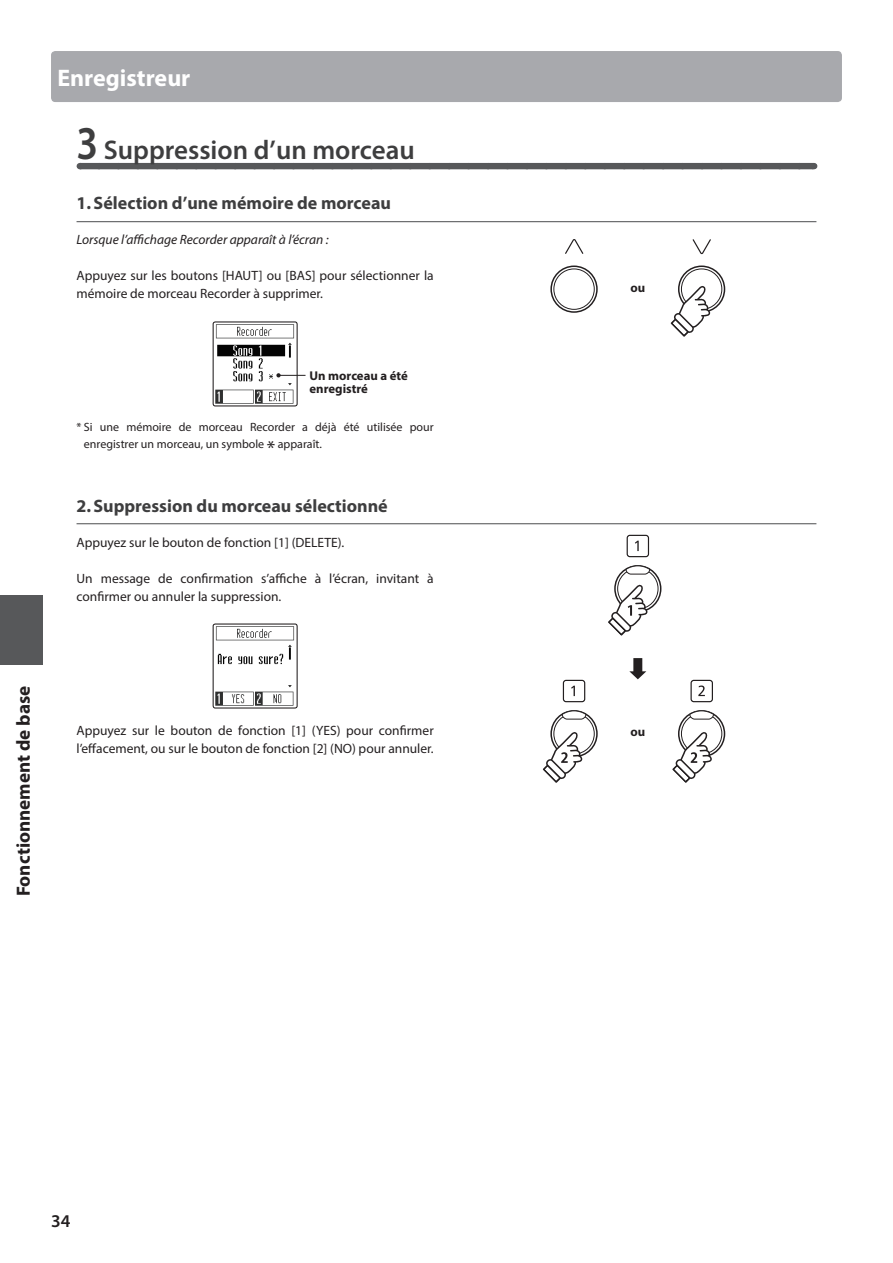
<style>
.page{position:relative;width:893px;height:1263px;background:#fff}
.page>*{position:absolute;margin:0;border:0;box-sizing:border-box;transform-origin:0 0}
.t1{font:600 27px "Myriad Pro";color:#3e3e3f}
.t2{font:700 24px "Myriad Pro";color:#fff}
.t3{font:700 19.2px "Myriad Pro";color:#231f20}
.t4{font:700 18px "Myriad Pro";color:#3e3e3f}
.t5{font:600 18px "Myriad Pro";color:#231f20}
.t6{font:13.5px/18px "Myriad Pro";color:#231f20}
.t7{font:italic 13.5px "Myriad Pro";color:#231f20}
.t8{font:700 12.75px/13.5px "Myriad Pro";color:#231f20}
.t9{font:12px/16.5px "Myriad Pro";color:#231f20}
.s1{font-size:47.25px}
.s2{font-size:20.4px}
</style>
<div class="page">
<div style="left:51px;top:51px;width:791px;height:51px;background:#a8a9ad;border-radius:4px"></div>
<div style="left:0;top:595px;width:43px;height:69px;background:#57585a"></div>
<div style="left:80px;top:163px;width:733px;height:6px;background:#57585a"></div>
<hr style="left:77px;top:221px;width:739px;height:1px;background:#57585a">
<hr style="left:77px;top:523px;width:739px;height:1px;background:#57585a">
<img style="left:215px;top:324px;width:80px;height:80px">
<div style="left:213px;top:321px;width:85px;height:85px;border:1px solid #231f20;border-radius:2px"></div>
<svg style="left:276px;top:373px;width:30px;height:4px"></svg>
<img style="left:215px;top:626px;width:80px;height:80px">
<div style="left:213px;top:623px;width:85px;height:85px;border:1px solid #231f20;border-radius:2px"></div>
<svg style="left:565px;top:239px;width:18px;height:15px"></svg>
<div style="left:553px;top:269px;width:42px;height:41px;border:1px solid #231f20;border-radius:50%"></div>
<div style="left:550px;top:265px;width:48px;height:48px;border:2px solid #231f20;border-radius:50%"></div>
<svg style="left:693px;top:239px;width:18px;height:15px"></svg>
<div style="left:681px;top:269px;width:41px;height:41px;border:1px solid #231f20;border-radius:50%"></div>
<div style="left:678px;top:265px;width:47px;height:48px;border:2px solid #231f20;border-radius:50%"></div>
<svg style="left:671px;top:285px;width:39px;height:52px"></svg>
<svg style="left:627px;top:535px;width:22px;height:22px"></svg>
<div style="left:617px;top:568px;width:41px;height:41px;border:1px solid #231f20;border-radius:50%"></div>
<div style="left:614px;top:565px;width:47px;height:47px;border:2px solid #231f20;border-radius:50%"></div>
<svg style="left:625px;top:565px;width:26px;height:10px"></svg>
<svg style="left:608px;top:583px;width:39px;height:53px"></svg>
<svg style="left:563px;top:680px;width:22px;height:22px"></svg>
<div style="left:553px;top:713px;width:42px;height:41px;border:1px solid #231f20;border-radius:50%"></div>
<div style="left:550px;top:710px;width:48px;height:47px;border:2px solid #231f20;border-radius:50%"></div>
<svg style="left:561px;top:710px;width:26px;height:10px"></svg>
<svg style="left:690px;top:680px;width:23px;height:22px"></svg>
<div style="left:681px;top:713px;width:41px;height:41px;border:1px solid #231f20;border-radius:50%"></div>
<div style="left:678px;top:710px;width:47px;height:47px;border:2px solid #231f20;border-radius:50%"></div>
<svg style="left:688px;top:710px;width:27px;height:10px"></svg>
<svg style="left:672px;top:731px;width:40px;height:52px"></svg>
<svg style="left:629px;top:658px;width:17px;height:21px"></svg>
<svg style="left:543px;top:731px;width:39px;height:52px"></svg>
<h2 class="t2" style="left:57px;top:62px;width:135px">Enregistreur</h2>
<h1 class="t1" style="left:77px;top:132px;width:340px"><span class="s1">3</span> Suppression d’un morceau</h1>
<h3 class="t4" style="left:77px;top:192px;width:316px">1.Sélection d’une mémoire de morceau</h3>
<p class="t7" style="left:77px;top:232px;width:254px">Lorsque l’affichage Recorder apparaît à l’écran :</p>
<p class="t6" style="left:77px;top:267px;width:359px">Appuyez sur les boutons [HAUT] ou [BAS] pour sélectionner la mémoire de morceau Recorder à supprimer.</p>
<p class="t8" style="left:310px;top:368px;width:100px">Un morceau a été enregistré</p>
<p class="t9" style="left:84px;top:419px;width:351px;text-indent:-7px">* Si une mémoire de morceau Recorder a déjà été utilisée pour enregistrer un morceau, un symbole <span class="s2">*</span> apparaît.</p>
<h3 class="t4" style="left:77px;top:494px;width:313px">2.Suppression du morceau sélectionné</h3>
<p class="t6" style="left:77px;top:533px;width:268px">Appuyez sur le bouton de fonction [1] (DELETE).</p>
<p class="t6" style="left:77px;top:569px;width:359px">Un message de confirmation s’affiche à l’écran, invitant à confirmer ou annuler la suppression.</p>
<h3 class="t3" style="left:11px;top:896px;width:212px;rotate:-90deg">Fonctionnement de base</h3>
<p class="t6" style="left:77px;top:721px;width:359px">Appuyez sur le bouton de fonction [1] (YES) pour confirmer l’effacement, ou sur le bouton de fonction [2] (NO) pour annuler.</p>
<h3 class="t5" style="left:51px;top:1209px;width:21px">34</h3>
<p class="t8" style="left:630px;top:280px;width:16px">ou</p>
<p class="t8" style="left:630px;top:725px;width:16px">ou</p>
</div>
